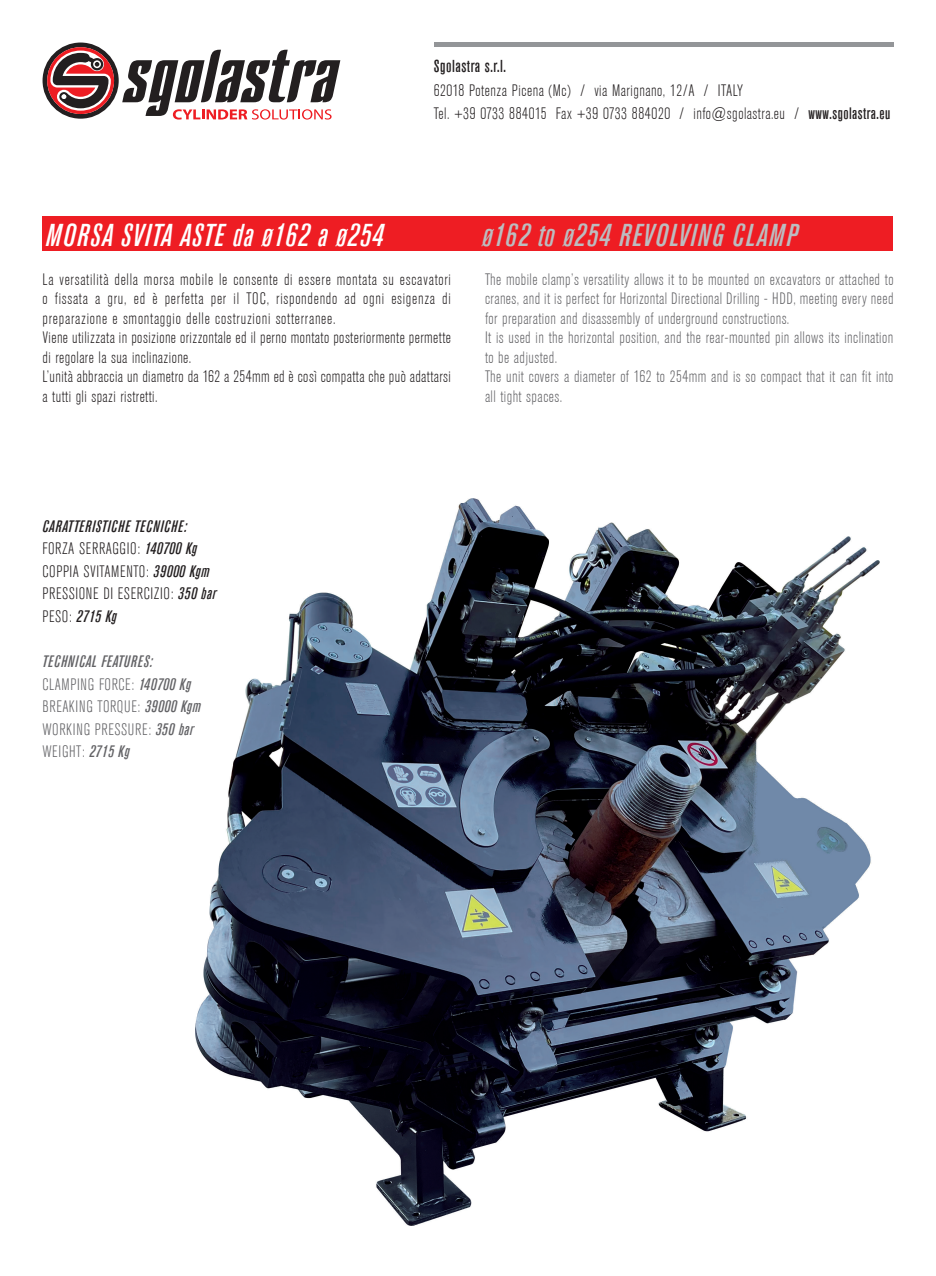
<style>
.page{position:relative;width:936px;height:1276px;background:#fff}
.page>*{position:absolute;margin:0;border:0;box-sizing:border-box;transform-origin:0 0}
.t1{font:italic 500 condensed 31.5px "Akzidenz Grotesk BE";letter-spacing:.03em;color:#fff}
.t2{font:italic 500 condensed 31.5px "Akzidenz Grotesk BE";letter-spacing:.05em;color:#bcbdc0}
.t3{font:500 condensed 17.25px "Akzidenz Grotesk BE";letter-spacing:.03em;color:#231f20}
.t4{font:300 condensed 16.5px/19.5px "Akzidenz Grotesk BE";letter-spacing:.025em;color:#231f20}
.t5{font:300 condensed 16.5px/19.5px "Akzidenz Grotesk BE";letter-spacing:.025em;color:#636366}
.t6{font:italic 500 condensed 16.5px "Akzidenz Grotesk BE";letter-spacing:.045em;color:#231f20}
.t7{font:300 condensed 16.5px "Akzidenz Grotesk BE";letter-spacing:.045em;color:#636366}
.t8{font:italic 500 condensed 16.5px "Akzidenz Grotesk BE";letter-spacing:.045em;color:#636366}
.s1{font-weight:500}
.s2{font-weight:500;font-style:italic}
.s3{font-weight:300;font-style:normal}
</style>
<div class="page">
<div style="left:43px;top:217px;width:850px;height:34px;background:#ee1d23"></div>
<img style="left:196px;top:498px;width:683px;height:727px">
<hr style="left:434px;top:43px;width:459px;height:4px;background:#939598">
<svg style="left:43px;top:43px;width:297px;height:77px"></svg>
<p class="t3" style="left:434px;top:57px;width:74px">Sgolastra s.r.l.</p>
<p class="t4" style="left:434px;top:81px;width:310px">62018 Potenza Picena (Mc) / via Marignano, 12/A / ITALY</p>
<p class="t4" style="left:434px;top:104px;width:457px">Tel. +39 0733 884015 Fax +39 0733 884020 / info@sgolastra.eu / <span class="s1">www.sgolastra.eu</span></p>
<p class="t1" style="left:46px;top:217px;width:339px">MORSA SVITA ASTE da ø162 a ø254</p>
<p class="t2" style="left:482px;top:217px;width:317px">ø162 to ø254 REVOLVING CLAMP</p>
<p class="t4" style="left:43px;top:270px;width:410px;text-align:justify">La versatilità della morsa mobile le consente di essere montata su escavatori o fissata a gru, ed è perfetta per il TOC, rispondendo ad ogni esigenza di preparazione e smontaggio delle costruzioni sotterranee.</p>
<p class="t4" style="left:43px;top:328px;width:410px">Viene utilizzata in posizione orizzontale ed il perno montato posteriormente permette di regolare la sua inclinazione.</p>
<p class="t4" style="left:43px;top:367px;width:410px">L’unità abbraccia un diametro da 162 a 254mm ed è così compatta che può adattarsi a tutti gli spazi ristretti.</p>
<p class="t5" style="left:485px;top:270px;width:410px;text-align:justify">The mobile clamp’s versatility allows it to be mounted on excavators or attached to cranes, and it is perfect for Horizontal Directional Drilling - HDD, meeting every need for preparation and disassembly of underground constructions.</p>
<p class="t5" style="left:485px;top:328px;width:410px">It is used in the horizontal position, and the rear-mounted pin allows its inclination to be adjusted.</p>
<p class="t5" style="left:485px;top:367px;width:410px">The unit covers a diameter of 162 to 254mm and is so compact that it can fit into all tight spaces.</p>
<p class="t6" style="left:43px;top:517px;width:146px">CARATTERISTICHE TECNICHE:</p>
<p class="t4" style="left:43px;top:539px;width:156px">FORZA SERRAGGIO: <span class="s2">140700 Kg</span></p>
<p class="t4" style="left:43px;top:562px;width:168px">COPPIA SVITAMENTO: <span class="s2">39000 Kgm</span></p>
<p class="t4" style="left:43px;top:584px;width:175px">PRESSIONE DI ESERCIZIO: <span class="s2">350 bar</span></p>
<p class="t6" style="left:43px;top:607px;width:76px"><span class="s3">PESO:</span> 2715 Kg</p>
<p class="t8" style="left:43px;top:652px;width:112px">TECHNICAL FEATURES:</p>
<p class="t5" style="left:43px;top:674px;width:150px">CLAMPING FORCE: <span class="s2">140700 Kg</span></p>
<p class="t5" style="left:43px;top:697px;width:160px">BREAKING TORQUE: <span class="s2">39000 Kgm</span></p>
<p class="t7" style="left:43px;top:720px;width:152px">WORKING PRESSURE: <span class="s2">350 bar</span></p>
<p class="t5" style="left:43px;top:742px;width:88px">WEIGHT: <span class="s2">2715 Kg</span></p>
</div>
